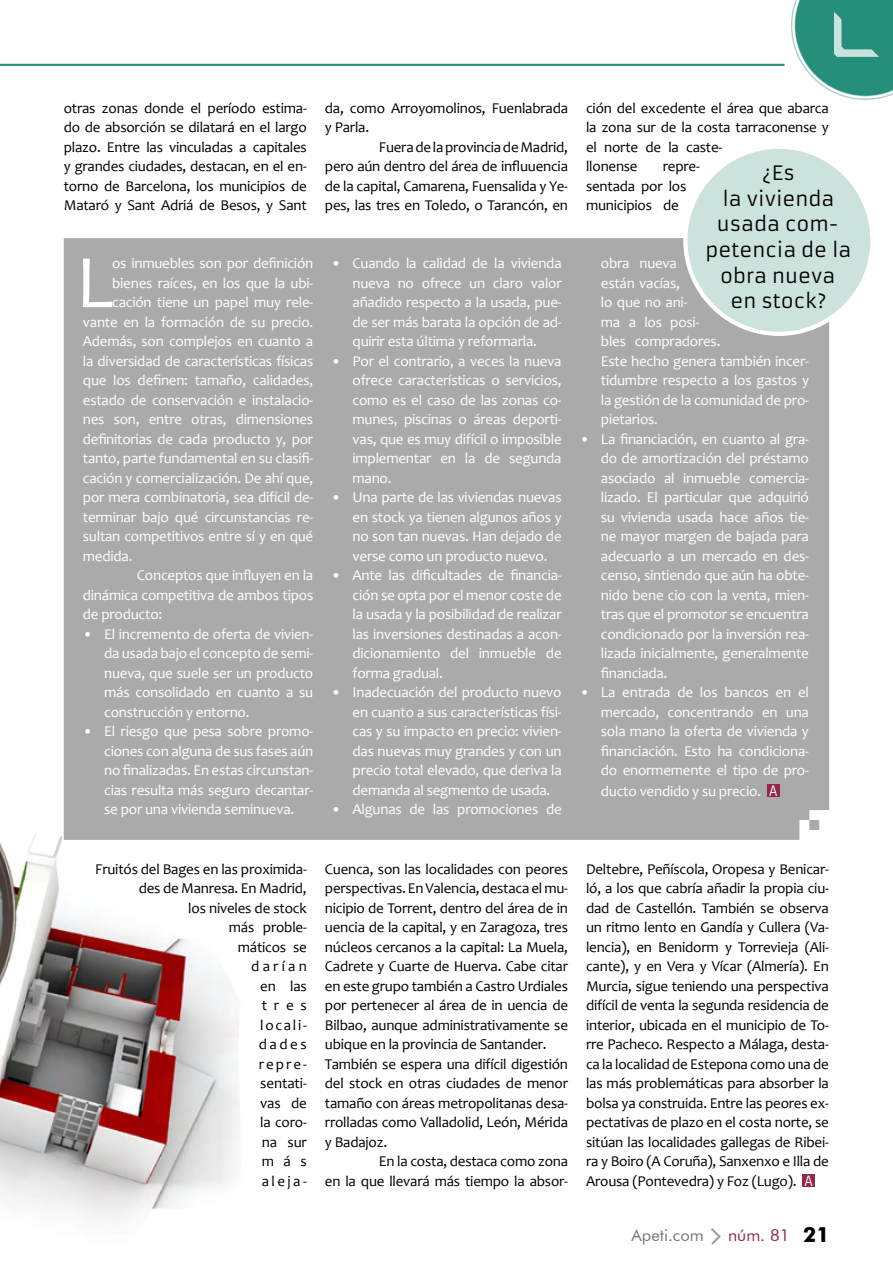
<style>
.page{position:relative;width:893px;height:1263px;background:#fff}
.page>*{position:absolute;margin:0;border:0;box-sizing:border-box;transform-origin:0 0}
.t1{font:76.35px "Candara";color:#fff}
.t2{font:19.5px/25.5px "Armata";color:#000;text-align:center}
.t3{font:16.5px "Futura BT";color:#757575}
.t4{font:16.5px "Futura BT";color:#932949}
.t5{font:15px/19.5px "Candara";letter-spacing:-.015em;color:#fff;text-align:justify}
.t6{font:15px/19.5px "Candara";letter-spacing:-.015em;color:#000}
.s1{font-family:"Armata";font-size:13.95px}
.s2{font-family:"Armata";font-size:13.95px;color:#fff}
.s3{font-weight:700;font-size:21px;color:#000}
</style>
<div class="page">
<svg style="left:711px;top:1228px;width:10px;height:17px"></svg>
<hr style="left:0;top:64px;width:784px;height:2px;background:#268f7c">
<svg style="left:791px;top:0;width:102px;height:100px"></svg>
<div style="left:802px;top:1174px;width:13px;height:12px;background:#932949"></div>
<div style="left:64px;top:238px;width:765px;height:602px;background:#aaa"></div>
<div style="left:767px;top:784px;width:13px;height:13px;background:#932949"></div>
<div style="left:685px;top:147px;width:187px;height:187px;background:#cbe2dd;border-radius:50%"></div>
<div style="left:683px;top:145px;width:191px;height:191px;border:4px solid #fff;border-radius:50%"></div>
<img style="left:0;top:829px;width:241px;height:390px">
<p class="t6" style="left:64px;top:98px;width:245px;text-align:justify">otras zonas donde el período estima&shy;do de absorción se dilatará en el largo plazo. Entre las vinculadas a capitales y grandes ciudades, destacan, en el en&shy;torno de Barcelona, los municipios de Mataró y Sant Adriá de Besos, y Sant</p>
<p class="t6" style="left:325px;top:98px;width:245px">da, como Arroyomolinos, Fuenlabrada y Parla.</p>
<p class="t6" style="left:325px;top:137px;width:245px;text-align:justify;text-indent:54px">Fuera de la provincia de Madrid, pero aún dentro del área de influuencia de la capital, Camarena, Fuensalida y Ye&shy;pes, las tres en Toledo, o Tarancón, en</p>
<h1 class="t1" style="left:76px;top:234px;width:39px">L</h1>
<p class="t5" style="left:112px;top:253px;width:203px">os inmuebles son por definición</p>
<p class="t5" style="left:112px;top:273px;width:203px">bienes raíces, en los que la ubi-</p>
<p class="t5" style="left:112px;top:292px;width:203px">cación tiene un papel muy rele-</p>
<p class="t5" style="left:83px;top:312px;width:232px">vante en la formación de su precio.</p>
<p class="t5" style="left:83px;top:331px;width:232px">Además, son complejos en cuanto a</p>
<p class="t5" style="left:83px;top:351px;width:232px">la diversidad de características físicas</p>
<p class="t5" style="left:83px;top:370px;width:232px">que los definen: tamaño, calidades,</p>
<p class="t5" style="left:83px;top:390px;width:232px">estado de conservación e instalacio-</p>
<p class="t5" style="left:83px;top:409px;width:232px">nes son, entre otras, dimensiones</p>
<p class="t5" style="left:83px;top:429px;width:232px">definitorias de cada producto y, por</p>
<p class="t5" style="left:83px;top:448px;width:232px">tanto, parte fundamental en su clasifi-</p>
<p class="t5" style="left:83px;top:468px;width:232px">cación y comercialización. De ahí que,</p>
<p class="t5" style="left:83px;top:487px;width:232px">por mera combinatoria, sea difícil de-</p>
<p class="t5" style="left:83px;top:507px;width:232px">terminar bajo qué circunstancias re-</p>
<p class="t5" style="left:83px;top:526px;width:232px">sultan competitivos entre sí y en qué</p>
<p class="t5" style="left:83px;top:546px;width:51px">medida.</p>
<p class="t5" style="left:137px;top:565px;width:178px">Conceptos que influyen en la</p>
<p class="t5" style="left:83px;top:585px;width:232px">dinámica competitiva de ambos tipos</p>
<p class="t5" style="left:83px;top:604px;width:81px">de producto:</p>
<p class="t5" style="left:104px;top:624px;width:211px;text-indent:-21px">• El incremento de oferta de vivien&shy;da usada bajo el concepto de semi&shy;nueva, que suele ser un producto más consolidado en cuanto a su construcción y entorno.</p>
<p class="t5" style="left:104px;top:721px;width:211px;text-indent:-21px">• El riesgo que pesa sobre promo&shy;ciones con alguna de sus fases aún no finalizadas. En estas circunstan&shy;cias resulta más seguro decantar&shy;se por una vivienda seminueva.</p>
<p class="t5" style="left:353px;top:253px;width:211px;text-indent:-21px">• Cuando la calidad de la vivienda nueva no ofrece un claro valor añadido respecto a la usada, pue&shy;de ser más barata la opción de ad&shy;quirir esta última y reformarla.</p>
<p class="t5" style="left:353px;top:351px;width:211px;text-indent:-21px">• Por el contrario, a veces la nueva ofrece características o servicios, como es el caso de las zonas co&shy;munes, piscinas o áreas deporti&shy;vas, que es muy difícil o imposible implementar en la de segunda mano.</p>
<p class="t5" style="left:353px;top:487px;width:211px;text-indent:-21px">• Una parte de las viviendas nuevas en stock ya tienen algunos años y no son tan nuevas. Han dejado de verse como un producto nuevo.</p>
<p class="t5" style="left:353px;top:565px;width:211px;text-indent:-21px">• Ante las dificultades de financia&shy;ción se opta por el menor coste de la usada y la posibilidad de realizar las inversiones destinadas a acon&shy;dicionamiento del inmueble de forma gradual.</p>
<p class="t5" style="left:353px;top:682px;width:211px;text-indent:-21px">• Inadecuación del producto nuevo en cuanto a sus características físi&shy;cas y su impacto en precio: vivien&shy;das nuevas muy grandes y con un precio total elevado, que deriva la demanda al segmento de usada.</p>
<p class="t5" style="left:331px;top:799px;width:232px">• Algunas de las promociones de</p>
<p class="t6" style="left:586px;top:98px;width:244px">ción del excedente el área que abarca la zona sur de la costa tarraconense y el norte de la caste-<br>llonense</p>
<p class="t6" style="left:586px;top:157px;width:115px;text-indent:77px">repre&shy;sentada por los municipios de</p>
<h2 class="t2" style="left:705px;top:161px;width:148px">¿Es<br>la vivienda usada com&shy;petencia de la obra nueva<br>en stock?</h2>
<p class="t5" style="left:601px;top:253px;width:210px;text-align:left">obra nueva<br>están vacías,<br>lo que no ani-<br>ma a los posi-<br>bles compradores.<br>Este hecho genera también incer&shy;tidumbre respecto a los gastos y la gestión de la comunidad de pro&shy;pietarios.</p>
<p class="t5" style="left:601px;top:429px;width:210px;text-indent:-21px">• La financiación, en cuanto al gra&shy;do de amortización del préstamo asociado al inmueble comercia&shy;lizado. El particular que adquirió su vivienda usada hace años tie&shy;ne mayor margen de bajada para adecuarlo a un mercado en des&shy;censo, sintiendo que aún ha obte&shy;nido bene cio con la venta, mien&shy;tras que el promotor se encuentra condicionado por la inversión rea&shy;lizada inicialmente, generalmente financiada.</p>
<p class="t5" style="left:601px;top:682px;width:210px;text-indent:-21px">• La entrada de los bancos en el mercado, concentrando en una sola mano la oferta de vivienda y financiación. Esto ha condiciona&shy;do enormemente el tipo de pro-</p>
<p class="t5" style="left:601px;top:781px;width:178px">ducto vendido y su precio. <span class="s1">A</span></p>
<p class="t6" style="left:95px;top:859px;width:213px;text-align:right">Fruitós del Bages en las proximida&shy;des de Manresa. En Madrid,<br>los niveles de stock<br>más proble-<br>máticos se<br>darían<br>en las<br>tres<br>locali-<br>dades<br>repre-<br>sentati-<br>vas de<br>la coro-<br>na sur<br>más<br>aleja-</p>
<p class="t6" style="left:325px;top:859px;width:245px">Cuenca, son las localidades con peores perspectivas. En Valencia, destaca el mu&shy;nicipio de Torrent, dentro del área de in uencia de la capital, y en Zaragoza, tres núcleos cercanos a la capital: La Muela, Cadrete y Cuarte de Huerva. Cabe citar en este grupo también a Castro Urdiales por pertenecer al área de in uencia de Bilbao, aunque administrativamente se ubique en la provincia de Santander.<br>También se espera una difícil digestión del stock en otras ciudades de menor tamaño con áreas metropolitanas desa&shy;rrolladas como Valladolid, León, Mérida y Badajoz.</p>
<p class="t6" style="left:325px;top:1151px;width:245px;text-align:right">En la costa, destaca como zona<br>en la que llevará más tiempo la absor-</p>
<p class="t6" style="left:586px;top:859px;width:244px;text-align:justify">Deltebre, Peñíscola, Oropesa y Benicar&shy;ló, a los que cabría añadir la propia ciu&shy;dad de Castellón. También se observa un ritmo lento en Gandía y Cullera (Va&shy;lencia), en Benidorm y Torrevieja (Ali&shy;cante), y en Vera y Vícar (Almería). En Murcia, sigue teniendo una perspectiva difícil de venta la segunda residencia de interior, ubicada en el municipio de To&shy;rre Pacheco. Respecto a Málaga, desta&shy;ca la localidad de Estepona como una de las más problemáticas para absorber la bolsa ya construida. Entre las peores ex&shy;pectativas de plazo en el costa norte, se sitúan las localidades gallegas de Ribei&shy;ra y Boiro (A Coruña), Sanxenxo e Illa de Arousa (Pontevedra) y Foz (Lugo). <span class="s2">A</span></p>
<p class="t3" style="left:632px;top:1224px;width:74px">Apeti.com</p>
<p class="t4" style="left:728px;top:1224px;width:103px">núm. 81 <span class="s3">21</span></p>
</div>
